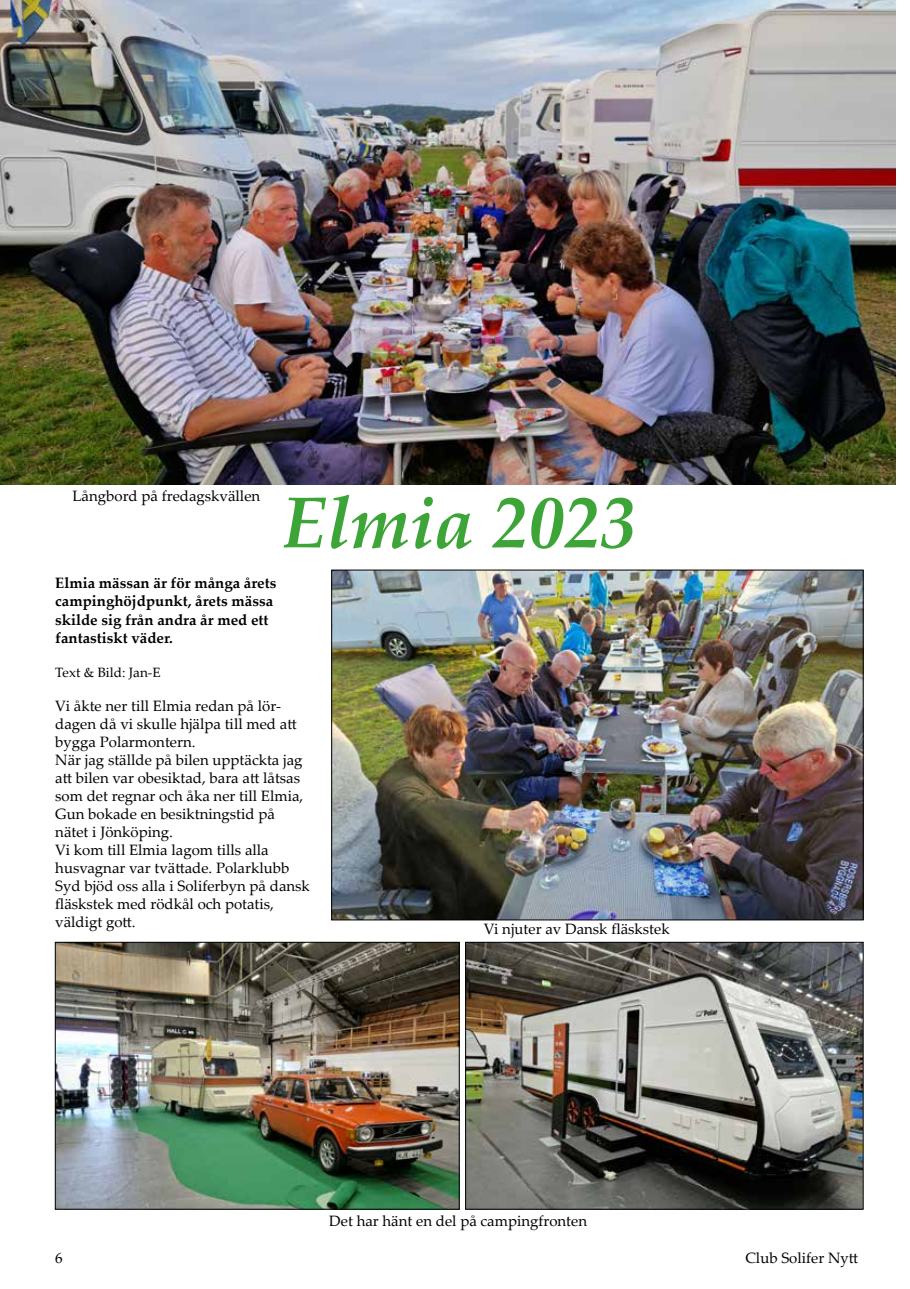
<style>
.page{position:relative;width:910px;height:1289px;background:#fff}
.page>*{position:absolute;margin:0;border:0;box-sizing:border-box;transform-origin:0 0}
.t1{font:italic 700 72px "Palatino Linotype";color:#3da537}
.t2{font:15px/18px "Palatino Linotype";color:#000}
.t3{font:700 15px/18px "Palatino Linotype";color:#000}
.t4{font:13.5px "Palatino Linotype";color:#000}
</style>
<div class="page">
<img style="left:0;top:0;width:895px;height:485px">
<img style="left:333px;top:571px;width:529px;height:347px">
<img style="left:57px;top:943px;width:401px;height:264px">
<div style="left:55px;top:941px;width:405px;height:268px;border:1px solid #000"></div>
<img style="left:467px;top:943px;width:395px;height:264px">
<div style="left:465px;top:941px;width:399px;height:268px;border:1px solid #000"></div>
<p class="t2" style="left:72px;top:486px;width:189px">Långbord på fredagskvällen</p>
<h1 class="t1" style="left:282px;top:471px;width:355px">Elmia 2023</h1>
<p class="t3" style="left:55px;top:574px;width:223px">Elmia mässan är för många årets campinghöjdpunkt, årets mässa skilde sig från andra år med ett fantastiskt väder.</p>
<p class="t4" style="left:55px;top:662px;width:107px">Text &amp; Bild: Jan-E</p>
<p class="t2" style="left:55px;top:696px;width:256px">Vi åkte ner till Elmia redan på lör&shy;dagen då vi skulle hjälpa till med att bygga Polarmontern.<br>När jag ställde på bilen upptäckta jag att bilen var obesiktad, bara att låtsas som det regnar och åka ner till Elmia,<br>Gun bokade en besiktningstid på nätet i Jönköping.<br>Vi kom till Elmia lagom tills alla husvagnar var tvättade. Polarklubb<br>Syd bjöd oss alla i Soliferbyn på dansk fläskstek med rödkål och potatis, väldigt gott.</p>
<p class="t2" style="left:484px;top:919px;width:187px">Vi njuter av Dansk fläskstek</p>
<p class="t2" style="left:329px;top:1210px;width:259px">Det har hänt en del på campingfronten</p>
<p class="t2" style="left:55px;top:1247px;width:9px">6</p>
<p class="t2" style="left:745px;top:1247px;width:114px">Club Solifer Nytt</p>
</div>
